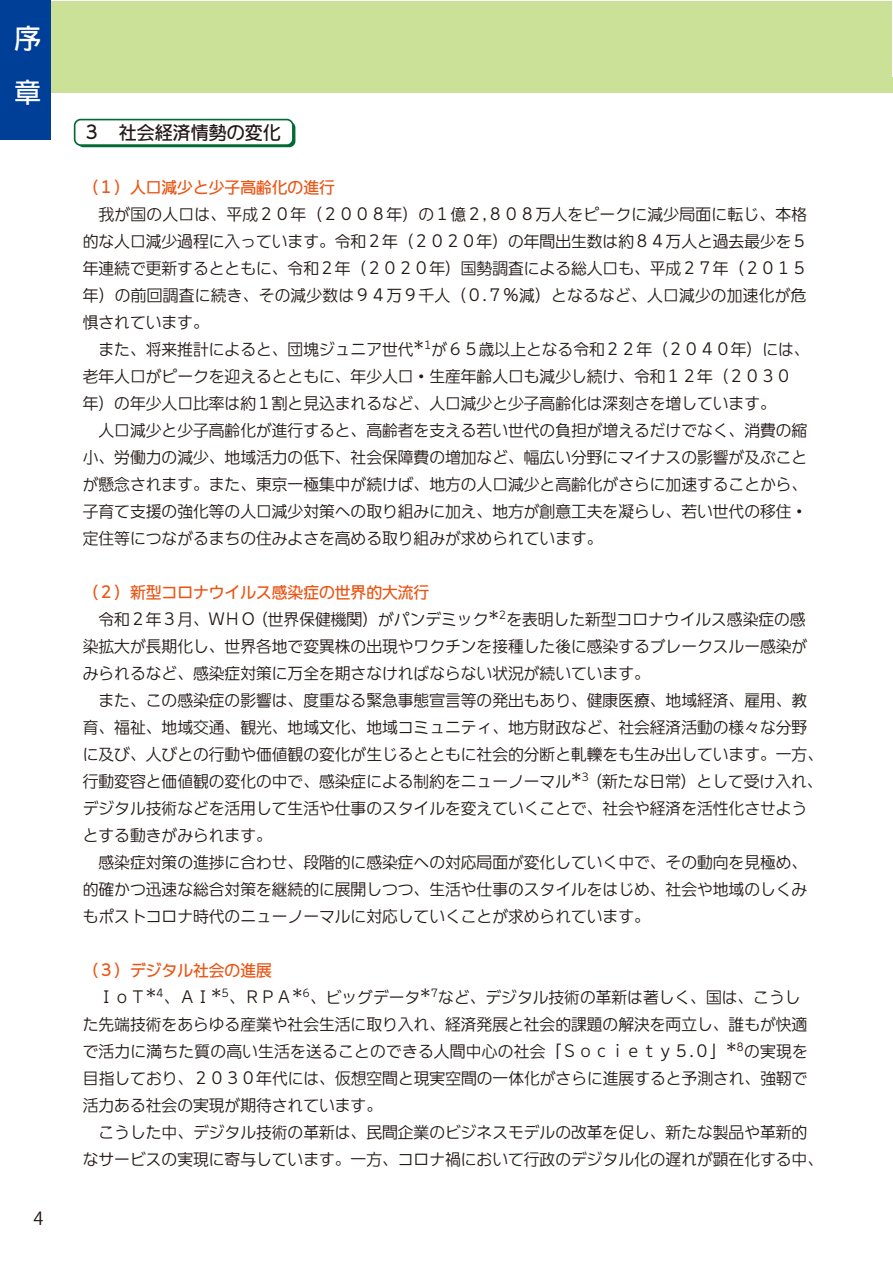
<style>
.page{position:relative;width:893px;height:1263px;background:#fff}
.page>*{position:absolute;margin:0;border:0;box-sizing:border-box;transform-origin:0 0}
.t1{font:27px/54px "DFPUD Gothic W6 90 pv RKSJ H";color:#fff}
.t2{font:18px "DFPUD Gothic W6 90 pv RKSJ H";color:#221815}
.t3{font:18px "Koz Go Pr 6 N";color:#221815}
.t4{font:15.75px/27px "DFPUD Gothic W4 90 pv RKSJ H";color:#221815}
.t5{font:15.75px "DFPUD Gothic W6 90 pv RKSJ H";color:#ea5514}
</style>
<div class="page">
<div style="left:77px;top:122px;width:218px;height:25px;background:#006934;border-radius:6px"></div>
<div style="left:75px;top:120px;width:218px;height:25px;background:#fff;border-radius:6px"></div>
<div style="left:74px;top:119px;width:220px;height:27px;border:2px solid #006934;border-radius:6px"></div>
<div style="left:14px;top:78px;width:879px;height:15px;background:#cce198"></div>
<div style="left:0;top:1px;width:892px;height:82px;background:#cce198"></div>
<div style="left:1px;top:0;width:50px;height:140px;background:#003f98"></div>
<h1 class="t1" style="left:14px;top:11px;width:27px">序章</h1>
<p class="t3" style="left:34px;top:1208px;width:11px">4</p>
<p class="t2" style="left:83px;top:121px;width:200px">３　社会経済情勢の変化</p>
<p class="t5" style="left:83px;top:177px;width:254px">（１）人口減少と少子高齢化の進行</p>
<p class="t4" style="left:83px;top:201px;width:728px;text-indent:16px">我が国の人口は、平成２０年（２００８年）の１億２,８０８万人をピークに減少局面に転じ、本格的な人口減少過程に入っています。令和２年（２０２０年）の年間出生数は約８４万人と過去最少を５年連続で更新するとともに、令和２年（２０２０年）国勢調査による総人口も、平成２７年（２０１５年）の前回調査に続き、その減少数は９４万９千人（０.７％減）となるなど、人口減少の加速化が危惧されています。<br>　また、将来推計によると、団塊ジュニア世代<sup>＊1</sup>が６５歳以上となる令和２２年（２０４０年）には、老年人口がピークを迎えるとともに、年少人口・生産年齢人口も減少し続け、令和１２年（２０３０年）の年少人口比率は約１割と見込まれるなど、人口減少と少子高齢化は深刻さを増しています。<br>　人口減少と少子高齢化が進行すると、高齢者を支える若い世代の負担が増えるだけでなく、消費の縮小、労働力の減少、地域活力の低下、社会保障費の増加など、幅広い分野にマイナスの影響が及ぶことが懸念されます。また、東京一極集中が続けば、地方の人口減少と高齢化がさらに加速することから、子育て支援の強化等の人口減少対策への取り組みに加え、地方が創意工夫を凝らし、若い世代の移住・定住等につながるまちの住みよさを高める取り組みが求められています。</p>
<p class="t5" style="left:83px;top:582px;width:348px">（２）新型コロナウイルス感染症の世界的大流行</p>
<p class="t4" style="left:83px;top:606px;width:742px">　令和２年３月、ＷＨＯ（世界保健機関）がパンデミック<sup>＊2</sup>を表明した新型コロナウイルス感染症の感染拡大が長期化し、世界各地で変異株の出現やワクチンを接種した後に感染するブレークスルー感染がみられるなど、感染症対策に万全を期さなければならない状況が続いています。<br>　また、この感染症の影響は、度重なる緊急事態宣言等の発出もあり、健康医療、地域経済、雇用、教育、福祉、地域交通、観光、地域文化、地域コミュニティ、地方財政など、社会経済活動の様々な分野に及び、人びとの行動や価値観の変化が生じるとともに社会的分断と軋轢をも生み出しています。一方、行動変容と価値観の変化の中で、感染症による制約をニューノーマル<sup>＊3</sup>（新たな日常）として受け入れ、デジタル技術などを活用して生活や仕事のスタイルを変えていくことで、社会や経済を活性化させようとする動きがみられます。<br>　感染症対策の進捗に合わせ、段階的に感染症への対応局面が変化していく中で、その動向を見極め、的確かつ迅速な総合対策を継続的に展開しつつ、生活や仕事のスタイルをはじめ、社会や地域のしくみもポストコロナ時代のニューノーマルに対応していくことが求められています。</p>
<p class="t5" style="left:83px;top:960px;width:190px">（３）デジタル社会の進展</p>
<p class="t4" style="left:83px;top:984px;width:742px">　ＩｏＴ<sup>＊4</sup>、ＡＩ<sup>＊5</sup>、ＲＰＡ<sup>＊6</sup>、ビッグデータ<sup>＊7</sup>など、デジタル技術の革新は著しく、国は、こうし<br>た先端技術をあらゆる産業や社会生活に取り入れ、経済発展と社会的課題の解決を両立し、誰もが快適で活力に満ちた質の高い生活を送ることのできる人間中心の社会「Ｓｏｃｉｅｔｙ５.０」<sup>＊8</sup>の実現を目指しており、２０３０年代には、仮想空間と現実空間の一体化がさらに進展すると予測され、強靭で活力ある社会の実現が期待されています。<br>　こうした中、デジタル技術の革新は、民間企業のビジネスモデルの改革を促し、新たな製品や革新的なサービスの実現に寄与しています。一方、コロナ禍において行政のデジタル化の遅れが顕在化する中、</p>
</div>
